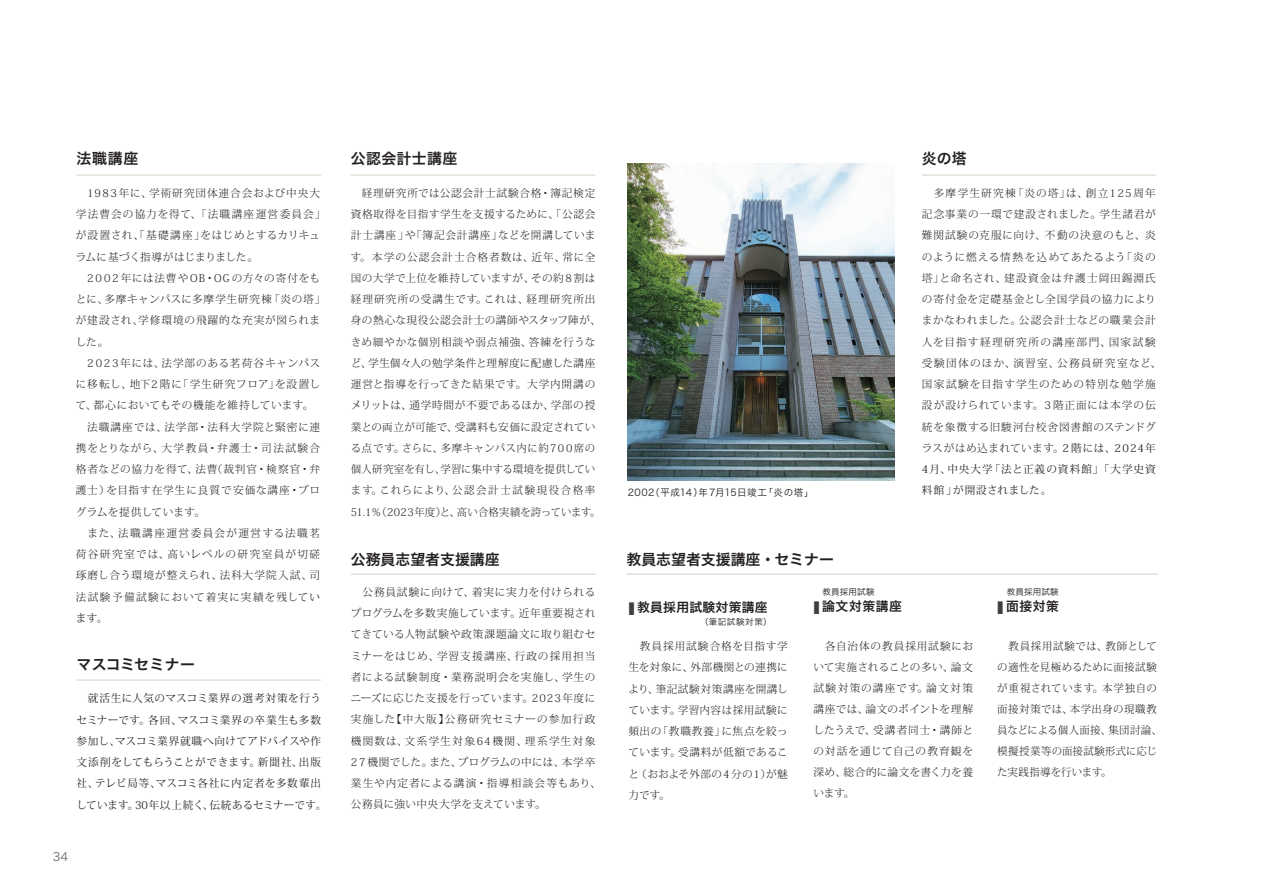
<style>
.page{position:relative;width:1263px;height:893px;background:#fff}
.page>*{position:absolute;margin:0;border:0;box-sizing:border-box;transform-origin:0 0}
.t1{font:14.85px "Hira Kaku Pro W6";color:#231f20}
.t2{font:14.85px "Hira Kaku Pro W6";letter-spacing:.025em;color:#231f20}
.t3{font:12.75px "Hira Kaku Pro W6";letter-spacing:.025em;color:#231f20}
.t4{font:11.7px "Hira Kaku Pro W3";color:#6c6d70}
.t5{font:300 10.65px/21.3px "Koz Min Pro";letter-spacing:.065em;color:#231f20}
.t6{font:300 10.65px/21.3px "Koz Min Pro";letter-spacing:.085em;color:#231f20}
.t7{font:10.65px/21.3px "Koz Min Pro";letter-spacing:.045em;color:#231f20;text-align:center}
.t8{font:300 10.65px/21px "Koz Min Pro";letter-spacing:.035em;color:#231f20}
.t9{font:9.6px "Hira Kaku Pro W3";letter-spacing:.035em;color:#231f20}
.t10{font:8.55px "Hira Kaku Pro W3";letter-spacing:.025em;color:#231f20}
.s1{font-weight:400}
.s2{font-size:16.65px;color:#3e3e3f}
</style>
<div class="page">
<hr style="left:77px;top:175px;width:244px;height:1px;background:#d7cfc4">
<hr style="left:77px;top:680px;width:244px;height:1px;background:#d7cfc4">
<hr style="left:351px;top:175px;width:244px;height:1px;background:#d7cfc4">
<hr style="left:351px;top:574px;width:244px;height:1px;background:#d7cfc4">
<img style="left:628px;top:163px;width:266px;height:318px">
<hr style="left:626px;top:574px;width:532px;height:1px;background:#d7cfc4">
<hr style="left:922px;top:175px;width:234px;height:1px;background:#d7cfc4">
<h1 class="t1" style="left:77px;top:145px;width:63px">法職講座</h1>
<p class="t6" style="left:76px;top:182px;width:251px">　1983年に、学術研究団体連合会および中央大学法曹会の協力を得て、「法職講座運営委員会」が設置され、「基礎講座」をはじめとするカリキュラムに基づく指導がはじまりました。<br>　20 02 年には法曹やOB・OG の方々の寄付をもとに、多摩キャンパスに多摩学生研究棟「炎の塔」が建設され、学修環境の飛躍的な充実が図られました。<br>　2 023年には、法学部のある茗荷谷キャンパスに移転し、地下2 階に「学生研究フロア」を設置して、都心においてもその機能を維持しています。　法職講座では、法学部・法科大学院と緊密に連携をとりながら、大学教員・弁護士・司法試験合格者などの協力を得て、法曹（裁判官・検察官・弁護士）を目指す在学生に良質で安価な講座・プログラムを提供しています。<br>　また、法職講座運営委員会が運営する法職茗荷谷研究室では、高いレベルの研究室員が切磋琢磨し合う環境が整えられ、法科大学院入試、司法試験予備試験において着実に実績を残して<span class="s1">います。</span></p>
<h1 class="t2" style="left:77px;top:651px;width:120px">マスコミセミナー</h1>
<p class="t7" style="left:77px;top:687px;width:251px">就活生に人気のマスコミ業界の選考対策を行う<br>セミナーです。各回、マスコミ業界の卒業生も多数参加し、マスコミ業界就職へ向けてアドバイスや作文添削をしてもらうことができます。新聞社、出版社、テレビ局等、マスコミ各社に内定者を多数輩出しています。30年以上続く、伝統あるセミナーです。</p>
<p class="t4" style="left:53px;top:846px;width:17px">34</p>
<h1 class="t2" style="left:351px;top:145px;width:108px">公認会計士講座</h1>
<p class="t5" style="left:351px;top:182px;width:251px">　経理研究所では公認会計士試験合格・簿記検定資格取得を目指す学生を支援するために、「公認会計士講座」や「簿記会計講座」などを開講しています。本学の公認会計士合格者数は、近年、常に全国の大学で上位を維持していますが、その約 8 割は経理研究所の受講生です。これは、経理研究所出身の熱心な現役公認会計士の講師やスタッフ陣が、きめ細やかな個別相談や弱点補強、答練を行うなど、学生個々人の勉学条件と理解度に配慮した講座運営と指導を行ってきた結果です。大学内開講のメリットは、通学時間が不要であるほか、学部の授業との両立が可能で、受講料も安価に設定されている点です。さらに、多摩キャンパス内に約70 0席の個人研究室を有し、学習に集中する環境を提供しています。これらにより、公認会計士試験現役合格率<br>51.1％（2023年度）と、高い合格実績を誇っています。</p>
<h1 class="t1" style="left:351px;top:545px;width:150px">公務員志望者支援講座</h1>
<p class="t5" style="left:351px;top:581px;width:251px">　公務員試験に向けて、着実に実力を付けられるプログラムを多数実施しています。近年重要視されてきている人物試験や政策課題論文に取り組むセミナーをはじめ、学習支援講座、行政の採用担当者による試験制度・業務説明会を実施し、学生のニーズに応じた支援を行っています。2023年度に実施した【中大版】公務研究セミナーの参加行政機関数は、文系学生対象64機関、理系学生対象<br>2 7 機関でした。また、プログラムの中には、本学卒業生や内定者による講演・指導相談会等もあり、公務員に強い中央大学を支えています。</p>
<p class="t9" style="left:628px;top:484px;width:187px">2002（平成14）年7月15日竣工「炎の塔」</p>
<h1 class="t1" style="left:922px;top:145px;width:46px">炎の塔</h1>
<p class="t6" style="left:922px;top:182px;width:241px">　多摩学生研究棟「炎の塔」は、創立125周年記念事業の一環で建設されました。学生諸君が難関試験の克服に向け、不動の決意のもと、炎のように燃える情熱を込めてあたるよう「炎の塔」と命名され、建設資金は弁護士岡田錫淵氏の寄付金を定礎基金とし全国学員の協力によりまかなわれました。公認会計士などの職業会計人を目指す経理研究所の講座部門、国家試験受験団体のほか、演習室、公務員研究室など、国家試験を目指す学生のための特別な勉学施設が設けられています。3 階正面には本学の伝統を象徴する旧駿河台校舍図書館のステンドグラスがはめ込まれています。<span class="s1">2 階には、2 024年<br>4月、中央大学「法と正義の資料館」「大学史資料館」が開設されました。</span></p>
<h1 class="t1" style="left:626px;top:545px;width:209px">教員志望者支援講座・セミナー</h1>
<p class="t3" style="left:628px;top:596px;width:141px"><span class="s2">■</span> 教員採用試験対策講座</p>
<p class="t10" style="left:700px;top:614px;width:73px">（筆記試験対策）</p>
<p class="t10" style="left:822px;top:584px;width:54px">教員採用試験</p>
<p class="t3" style="left:813px;top:595px;width:90px"><span class="s2">■</span> 論文対策講座</p>
<p class="t10" style="left:1007px;top:585px;width:54px">教員採用試験</p>
<p class="t3" style="left:997px;top:595px;width:63px"><span class="s2">■</span> 面接対策</p>
<p class="t5" style="left:628px;top:635px;width:161px;text-align:justify">　教員採用試験合格を目指す学生を対象に、外部機関との連携により、筆記試験対策講座を開講しています。学習内容は採用試験に頻出の「教職教養」に焦点を絞っています。受講料が低額であること（おおよそ外部の4分の１）が魅力です。</p>
<p class="t5" style="left:813px;top:635px;width:161px;text-align:justify">　各自治体の教員採用試験において実施されることの多い、論文試験対策の講座です。論文対策講座では、論文のポイントを理解したうえで、受講者同士・講師との対話を通じて自己の教育観を深め、総合的に論文を書く力を養います。</p>
<p class="t8" style="left:997px;top:635px;width:166px">　教員採用試験では、教師としての適性を見極めるために面接試験が重視されています。本学独自の面接対策では、本学出身の現職教員などによる個人面接、集団討論、模擬授業等の面接試験形式に応じた実践指導を行います。</p>
</div>
